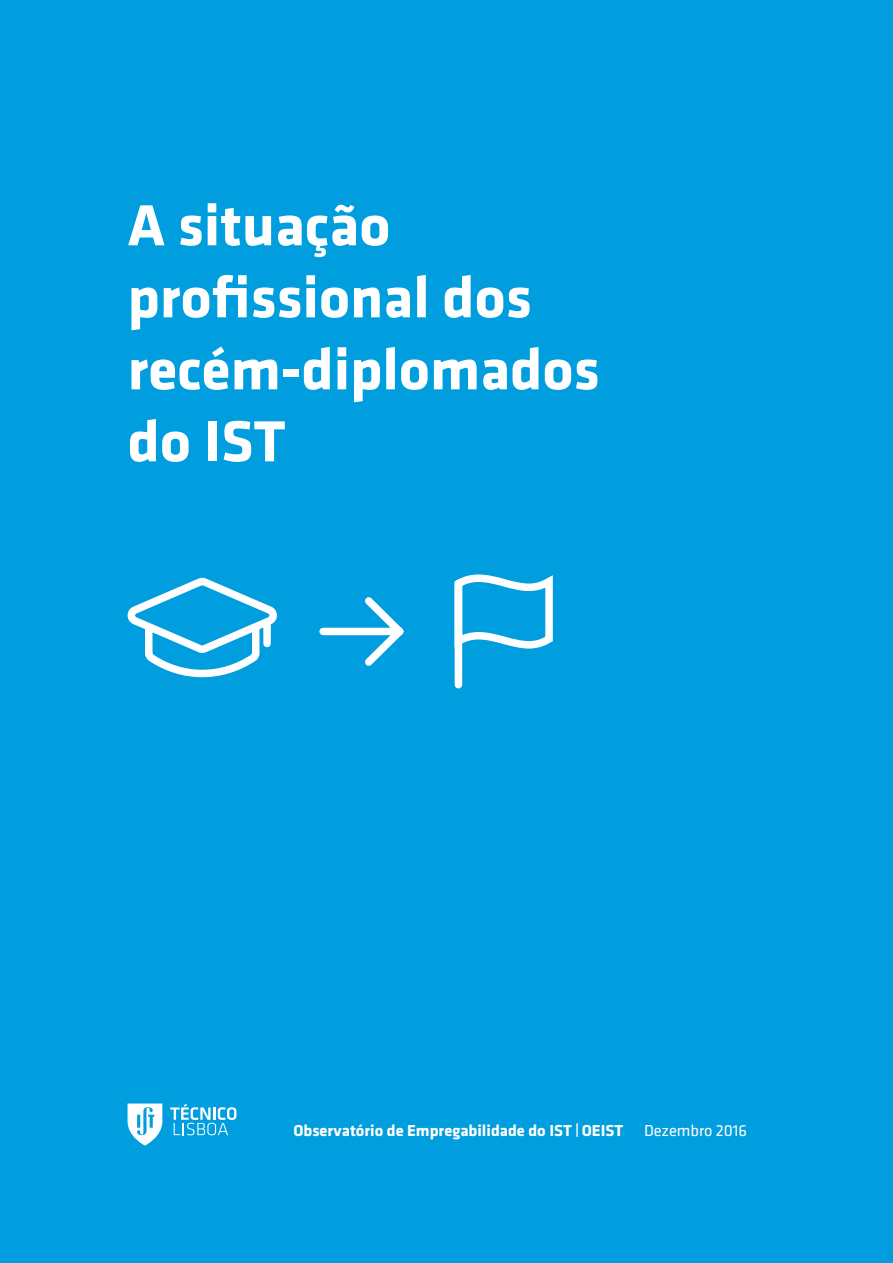
<style>
.page{position:relative;width:893px;height:1263px;background:#009ddf}
.page>*{position:absolute;margin:0;border:0;box-sizing:border-box;transform-origin:0 0}
.t1{font:700 60px/72px "Klavika";color:#fff}
.t2{font:700 16.5px "Klavika";color:#fff}
.t3{font:16.5px "Klavika";letter-spacing:-.005em;color:#fff}
.s1{font-size:13.5px}
</style>
<div class="page">
<svg style="left:170px;top:1104px;width:66px;height:31px"></svg>
<svg style="left:128px;top:1103px;width:34px;height:42px"></svg>
<svg style="left:127px;top:574px;width:426px;height:115px"></svg>
<p class="t1" style="left:128px;top:187px;width:473px">A situação profissional dos recém-diplomados do IST</p>
<p class="t2" style="left:293px;top:1118px;width:331px">Observatório de Empregabilidade do IST <span class="s1">|</span> OEIST</p>
<p class="t3" style="left:644px;top:1120px;width:104px">Dezembro 2016</p>
</div>
